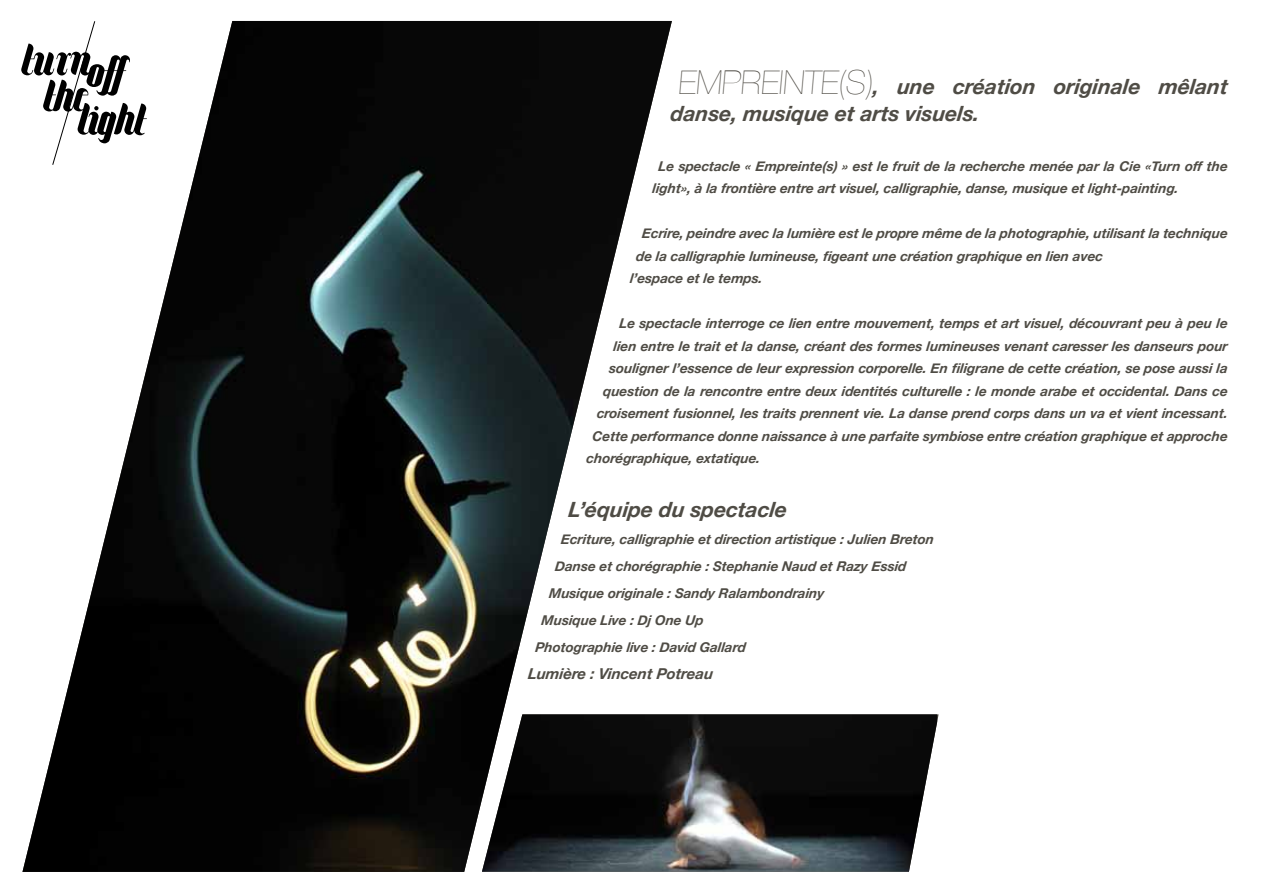
<style>
.page{position:relative;width:1263px;height:893px;background:#fff}
.page>*{position:absolute;margin:0;border:0;box-sizing:border-box;transform-origin:0 0}
.t1{font:italic 700 21px/27px "Helvetica Neue";color:#4f4c45}
.t2{font:italic 700 15px "Helvetica Neue";color:#4f4c45}
.t3{font:italic 700 13.5px/22.5px "Helvetica Neue";color:#4f4c45}
.s1{font-weight:200;font-style:normal;font-size:33px}
</style>
<div class="page">
<img style="left:22px;top:21px;width:650px;height:851px">
<img style="left:482px;top:714px;width:455px;height:158px">
<h1 class="t1" style="left:670px;top:73px;width:561px;text-indent:8px"><span class="s1">EMPREINTE(S)</span>, une création originale mêlant danse, musique et arts visuels.</h1>
<p class="t3" style="left:652px;top:154px;width:578px;text-indent:6px">Le spectacle « Empreinte(s) » est le fruit de la recherche menée par la Cie «Turn off the light», à la frontière entre art visuel, calligraphie, danse, musique et light-painting.</p>
<p class="t3" style="left:642px;top:222px;width:589px">Ecrire, peindre avec la lumière est le propre même de la photographie, utilisant la technique</p>
<p class="t3" style="left:636px;top:244px;width:470px">de la calligraphie lumineuse, figeant une création graphique en lien avec</p>
<p class="t3" style="left:630px;top:267px;width:134px">l’espace et le temps.</p>
<p class="t3" style="left:619px;top:312px;width:611px">Le spectacle interroge ce lien entre mouvement, temps et art visuel, découvrant peu à peu le</p>
<p class="t3" style="left:613px;top:334px;width:616px">lien entre le trait et la danse, créant des formes lumineuses venant caresser les danseurs pour</p>
<p class="t3" style="left:609px;top:357px;width:622px">souligner l’essence de leur expression corporelle. En filigrane de cette création, se pose aussi la</p>
<p class="t3" style="left:603px;top:379px;width:628px">question de la rencontre entre deux identités culturelle : le monde arabe et occidental. Dans ce</p>
<p class="t3" style="left:597px;top:402px;width:632px">croisement fusionnel, les traits prennent vie. La danse prend corps dans un va et vient incessant.</p>
<p class="t3" style="left:592px;top:424px;width:638px">Cette performance donne naissance à une parfaite symbiose entre création graphique et approche</p>
<p class="t3" style="left:586px;top:447px;width:175px">chorégraphique, extatique.</p>
<h1 class="t1" style="left:568px;top:496px;width:222px">L’équipe du spectacle</h1>
<p class="t3" style="left:561px;top:528px;width:375px">Ecriture, calligraphie et direction artistique : Julien Breton</p>
<p class="t3" style="left:555px;top:555px;width:353px">Danse et chorégraphie : Stephanie Naud et Razy Essid</p>
<p class="t3" style="left:549px;top:582px;width:277px">Musique originale : Sandy Ralambondrainy</p>
<p class="t3" style="left:541px;top:609px;width:164px">Musique Live : Dj One Up</p>
<p class="t3" style="left:535px;top:636px;width:212px">Photographie live : David Gallard</p>
<p class="t2" style="left:528px;top:665px;width:188px">Lumière : Vincent Potreau</p>
</div>
